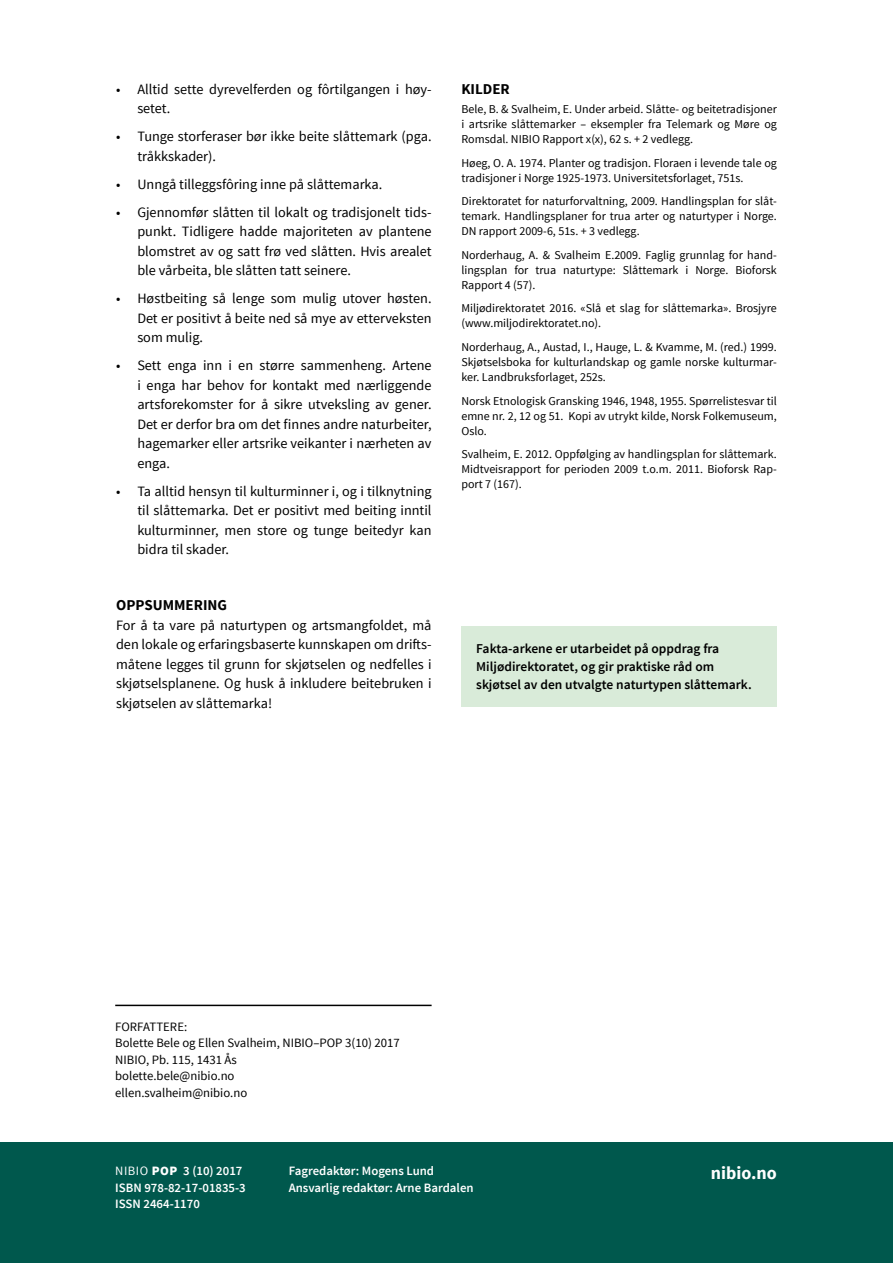
<style>
.page{position:relative;width:893px;height:1263px;background:#fff}
.page>*{position:absolute;margin:0;border:0;box-sizing:border-box;transform-origin:0 0}
.t1{font:700 18px "Source Sans Pro";color:#fff}
.t2{font:700 15px "Source Sans Pro";color:#000}
.t3{font:14.25px/19.5px "Source Sans Pro";color:#000;text-align:justify}
.t4{font:600 13.5px/18px "Source Sans Pro";color:#000}
.t5{font:12.75px/16.5px "Source Sans Pro";color:#000}
.t6{font:600 12.75px/16.5px "Source Sans Pro";color:#fff}
.t7{font:12px/15px "Source Sans Pro";color:#000;text-align:justify}
.s1{font-weight:400}
.s2{font-weight:900}
</style>
<div class="page">
<div style="left:0;top:1142px;width:893px;height:121px;background:#00584d"></div>
<hr style="left:115px;top:1005px;width:317px;height:1px;background:#000">
<div style="left:461px;top:626px;width:316px;height:81px;background:#d9ebd9"></div>
<p class="t3" style="left:137px;top:79px;width:296px;text-indent:-21px">• Alltid sette dyrevelferden og fôrtilgangen i høy&shy;setet.</p>
<p class="t3" style="left:137px;top:127px;width:296px;text-indent:-21px">• Tunge storferaser bør ikke beite slåttemark (pga. tråkkskader).</p>
<p class="t3" style="left:116px;top:174px;width:268px">• Unngå tilleggsfôring inne på slåttemarka.</p>
<p class="t3" style="left:137px;top:202px;width:296px;text-indent:-21px">• Gjennomfør slåtten til lokalt og tradisjonelt tids&shy;punkt. Tidligere hadde majoriteten av plantene blomstret av og satt frø ved slåtten. Hvis arealet ble vårbeita, ble slåtten tatt seinere.</p>
<p class="t3" style="left:137px;top:289px;width:296px;text-indent:-21px">• Høstbeiting så lenge som mulig utover høsten.<br>Det er positivt å beite ned så mye av etterveksten som mulig.</p>
<p class="t3" style="left:137px;top:356px;width:296px;text-indent:-21px">• Sett enga inn i en større sammenheng. Artene i enga har behov for kontakt med nærliggende artsforekomster for å sikre utveksling av gener.<br>Det er derfor bra om det finnes andre naturbeiter, hagemarker eller artsrike veikanter i nærheten av enga.</p>
<p class="t3" style="left:137px;top:481px;width:296px;text-indent:-21px">• Ta alltid hensyn til kulturminner i, og i tilknytning til slåttemarka. Det er positivt med beiting inntil kulturminner, men store og tunge beitedyr kan bidra til skader.</p>
<p class="t2" style="left:116px;top:596px;width:112px">OPPSUMMERING</p>
<p class="t3" style="left:116px;top:615px;width:317px">For å ta vare på naturtypen og artsmangfoldet, må den lokale og erfaringsbaserte kunnskapen om drifts&shy;måtene legges til grunn for skjøtselen og nedfelles i skjøtselsplanene. Og husk å inkludere beitebruken i skjøtselen av slåttemarka!</p>
<p class="t2" style="left:461px;top:80px;width:50px">KILDER</p>
<p class="t7" style="left:461px;top:102px;width:317px">Bele, B. &amp; Svalheim, E. Under arbeid. Slåtte- og beitetradisjoner i artsrike slåttemarker – eksempler fra Telemark og Møre og Romsdal. NIBIO Rapport x(x), 62 s. + 2 vedlegg.</p>
<p class="t7" style="left:461px;top:156px;width:317px">Høeg, O. A. 1974. Planter og tradisjon. Floraen i levende tale og tradisjoner i Norge 1925-1973. Universitetsforlaget, 751s.</p>
<p class="t7" style="left:461px;top:194px;width:317px">Direktoratet for naturforvaltning, 2009. Handlingsplan for slåt&shy;temark. Handlingsplaner for trua arter og naturtyper i Norge.<br>DN rapport 2009-6, 51s. + 3 vedlegg.</p>
<p class="t7" style="left:461px;top:248px;width:317px">Norderhaug, A. &amp; Svalheim E.2009. Faglig grunnlag for hand&shy;lingsplan for trua naturtype: Slåttemark i Norge. Bioforsk Rapport 4 (57).</p>
<p class="t7" style="left:461px;top:301px;width:317px">Miljødirektoratet 2016. «Slå et slag for slåttemarka». Brosjyre (www.miljodirektoratet.no).</p>
<p class="t7" style="left:461px;top:340px;width:317px">Norderhaug, A., Austad, I., Hauge, L. &amp; Kvamme, M. (red.) 1999.<br>Skjøtselsboka for kulturlandskap og gamle norske kulturmar&shy;ker. Landbruksforlaget, 252s.</p>
<p class="t7" style="left:461px;top:393px;width:317px">Norsk Etnologisk Gransking 1946, 1948, 1955. Spørrelistesvar til emne nr. 2, 12 og 51. Kopi av utrykt kilde, Norsk Folkemuseum, Oslo.</p>
<p class="t7" style="left:461px;top:447px;width:317px">Svalheim, E. 2012. Oppfølging av handlingsplan for slåttemark.<br>Midtveisrapport for perioden 2009 t.o.m. 2011. Bioforsk Rap&shy;port 7 (167).</p>
<p class="t4" style="left:476px;top:639px;width:277px">Fakta-arkene er utarbeidet på oppdrag fra<br>Miljødirektoratet, og gir praktiske råd om skjøtsel av den utvalgte naturtypen slåttemark.</p>
<p class="t5" style="left:115px;top:1018px;width:286px">FORFATTERE:<br>Bolette Bele og Ellen Svalheim, NIBIO–POP 3(10) 2017<br>NIBIO, Pb. 115, 1431 Ås<br>bolette.bele@nibio.no<br>ellen.svalheim@nibio.no</p>
<p class="t6" style="left:115px;top:1163px;width:132px"><span class="s1">NIBIO</span> <span class="s2">POP</span> 3 (10) 2017<br>ISBN 978-82-17-01835-3<br>ISSN 2464-1170</p>
<p class="t6" style="left:289px;top:1163px;width:147px">Fagredaktør: Mogens Lund</p>
<h1 class="t1" style="left:711px;top:1162px;width:68px">nibio.no</h1>
<p class="t6" style="left:289px;top:1180px;width:186px">Ansvarlig redaktør: Arne Bardalen</p>
</div>
